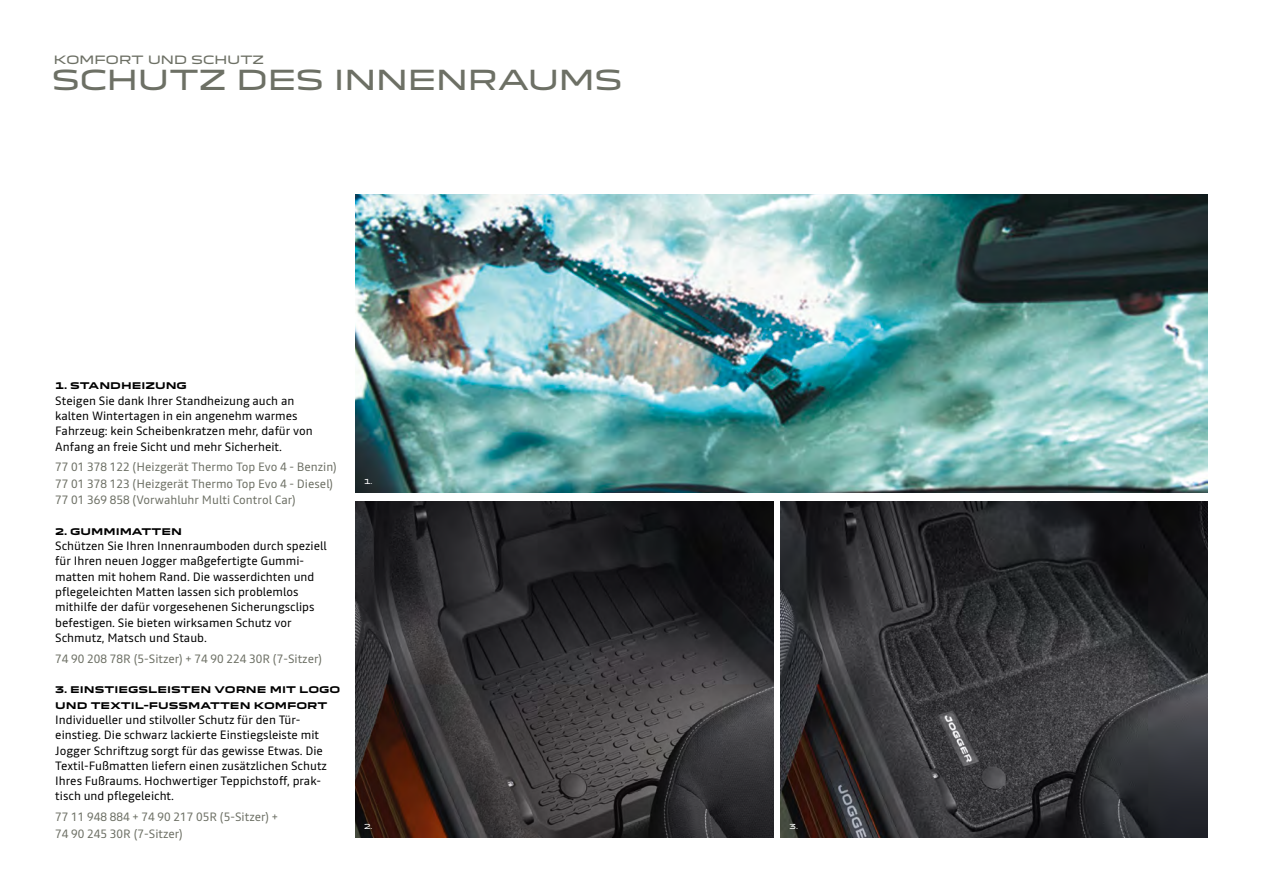
<style>
.page{position:relative;width:1263px;height:893px;background:#fff}
.page>*{position:absolute;margin:0;border:0;box-sizing:border-box;transform-origin:0 0}
.t1{font:27px "Dacia Block Extended";letter-spacing:-.045em;color:#6d7065}
.t2{font:12px/15.3px "Read";color:#000}
.t3{font:12px/16.5px "Read";color:#6d7065}
.t4{font:11.25px "Dacia Block Extended";letter-spacing:-.05em;color:#6d7065}
.t5{font:700 9px/15.3px "Dacia Block Extended";color:#000}
.t6{font:6.75px "Dacia Block Extended";color:#fff}
</style>
<div class="page">
<img style="left:355px;top:502px;width:418px;height:336px">
<img style="left:781px;top:502px;width:427px;height:336px">
<img style="left:355px;top:195px;width:853px;height:298px">
<p class="t4" style="left:54px;top:50px;width:212px">KOMFORT UND SCHUTZ</p>
<h1 class="t1" style="left:51px;top:59px;width:573px">SCHUTZ DES INNENRAUMS</h1>
<p class="t5" style="left:55px;top:379px;width:133px">1. STANDHEIZUNG</p>
<p class="t2" style="left:55px;top:393px;width:259px">Steigen Sie dank Ihrer Standheizung auch an kalten Wintertagen in ein angenehm warmes Fahrzeug: kein Scheibenkratzen mehr, dafür von Anfang an freie Sicht und mehr Sicherheit.</p>
<p class="t3" style="left:55px;top:459px;width:283px">77 01 378 122 (Heizgerät Thermo Top Evo 4 - Benzin)<br>77 01 378 123 (Heizgerät Thermo Top Evo 4 - Diesel)<br>77 01 369 858 (Vorwahluhr Multi Control Car)</p>
<p class="t5" style="left:55px;top:524px;width:128px">2. GUMMIMATTEN</p>
<p class="t2" style="left:55px;top:538px;width:273px">Schützen Sie Ihren Innenraumboden durch speziell für Ihren neuen Jogger maßgefertigte Gummi&shy;matten mit hohem Rand. Die wasserdichten und pflegeleichten Matten lassen sich problemlos mithilfe der dafür vorgesehenen Sicherungsclips befestigen. Sie bieten wirksamen Schutz vor Schmutz, Matsch und Staub.</p>
<p class="t3" style="left:55px;top:650px;width:268px">74 90 208 78R (5-Sitzer) + 74 90 224 30R (7-Sitzer)</p>
<p class="t5" style="left:55px;top:683px;width:287px">3. EINSTIEGSLEISTEN VORNE MIT LOGO<br>UND TEXTIL-FUSSMATTEN KOMFORT</p>
<p class="t2" style="left:55px;top:712px;width:273px">Individueller und stilvoller Schutz für den Tür&shy;einstieg. Die schwarz lackierte Einstiegsleiste mit Jogger Schriftzug sorgt für das gewisse Etwas. Die Textil-Fußmatten liefern einen zusätzlichen Schutz Ihres Fußraums. Hochwertiger Teppichstoff, prak&shy;tisch und pflegeleicht.</p>
<p class="t3" style="left:55px;top:809px;width:224px">77 11 948 884 + 74 90 217 05R (5-Sitzer) +<br>74 90 245 30R (7-Sitzer)</p>
<p class="t6" style="left:364px;top:821px;width:10px">2.</p>
<p class="t6" style="left:364px;top:476px;width:10px">1.</p>
<p class="t6" style="left:789px;top:821px;width:10px">3.</p>
</div>
